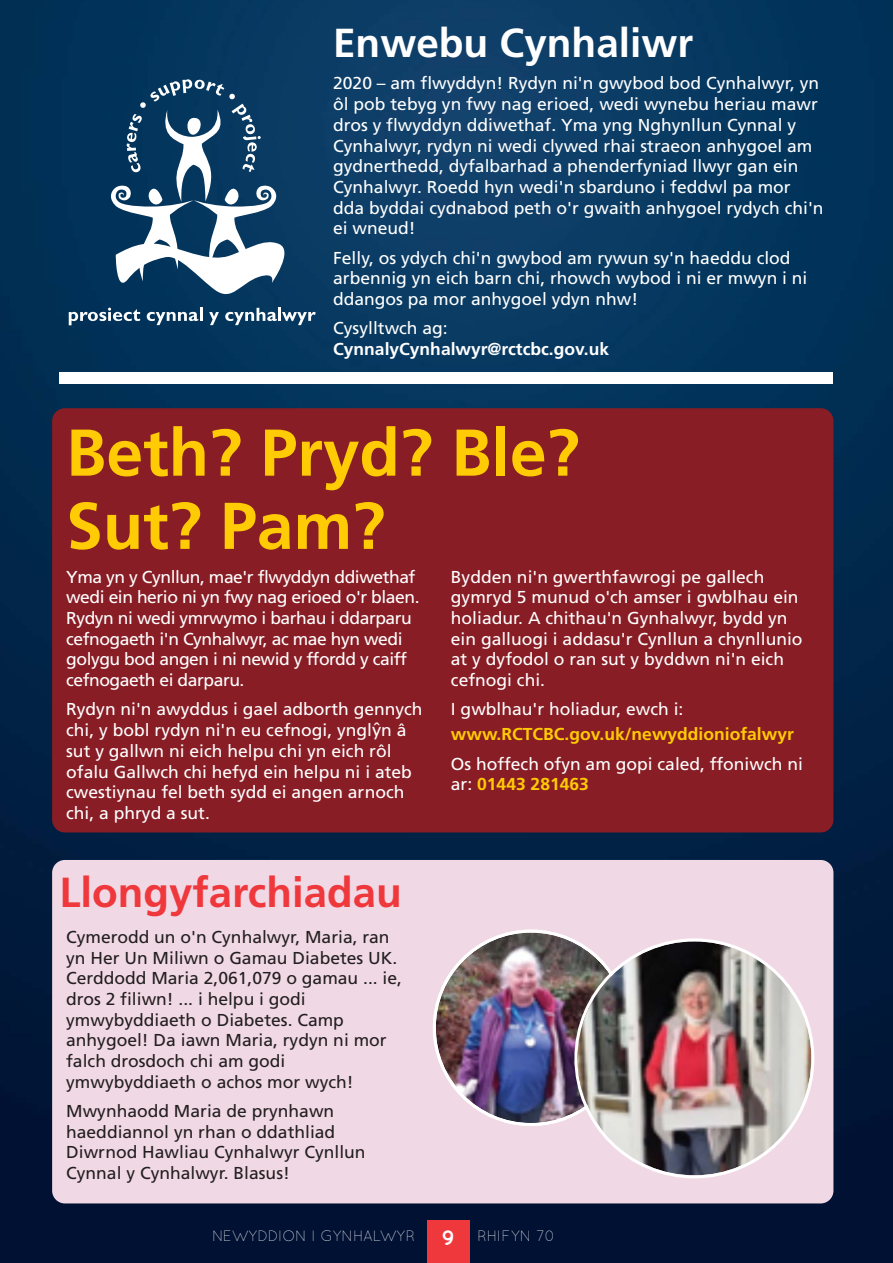
<style>
.page{position:relative;width:893px;height:1263px;background:#fff}
.page>*{position:absolute;margin:0;border:0;box-sizing:border-box;transform-origin:0 0}
.t1{font:700 66px/73.2px "Frutiger";color:#ffcb04}
.t2{font:700 42px "Frutiger";color:#ef383b}
.t3{font:700 40.5px "Frutiger";color:#fff}
.t4{font:17.25px/20.7px "Frutiger";color:#fff}
.t5{font:17.25px/20.7px "Frutiger";color:#231f20}
.t6{font:17.25px/20.7px "Frutiger";letter-spacing:-.025em;color:#fff}
.t7{font:700 17.25px "Frutiger";color:#ffcb04}
.t8{font:700 17.25px "Frutiger";color:#fff}
.t9{font:300 15px "Quicksand";letter-spacing:-.01em;color:#fff}
.s1{font-family:"Lucida Grande"}
.s2{font-weight:700;color:#ffcb04}
.s3{font-weight:700;font-size:21px}
</style>
<div class="page">
<img style="left:0;top:0;width:893px;height:1263px">
<div style="left:427px;top:1221px;width:42px;height:42px;background:#ef383b"></div>
<div style="left:52px;top:408px;width:781px;height:424px;background:#891d25;border-radius:13px"></div>
<div style="left:52px;top:860px;width:781px;height:343px;background:#f1d8e5;border-radius:13px"></div>
<img style="left:433px;top:929px;width:141px;height:197px">
<img style="left:574px;top:938px;width:240px;height:240px">
<svg style="left:108px;top:79px;width:187px;height:223px"></svg>
<svg style="left:69px;top:308px;width:71px;height:17px"></svg>
<svg style="left:147px;top:308px;width:55px;height:17px"></svg>
<svg style="left:209px;top:312px;width:10px;height:13px"></svg>
<svg style="left:225px;top:308px;width:91px;height:17px"></svg>
<div style="left:60px;top:373px;width:773px;height:11px;background:#fff"></div>
<h3 class="t3" style="left:333px;top:27px;width:362px">Enwebu Cynhaliwr</h3>
<p class="t4" style="left:333px;top:74px;width:492px">2020 – am flwyddyn! Rydyn ni'n gwybod bod Cynhalwyr, yn ôl pob tebyg yn fwy nag erioed, wedi wynebu heriau mawr dros y flwyddyn ddiwethaf. Yma yng Nghynllun Cynnal y Cynhalwyr, rydyn ni wedi clywed rhai straeon anhygoel am gydnerthedd, dyfalbarhad a phenderfyniad llwyr gan ein Cynhalwyr. Roedd hyn wedi'n sbarduno i feddwl pa mor dda byddai cydnabod peth o'r gwaith anhygoel rydych chi'n ei wneud!</p>
<p class="t4" style="left:333px;top:249px;width:476px">Felly, os ydych chi'n gwybod am rywun sy'n haeddu clod arbennig yn eich barn chi, rhowch wybod i ni er mwyn i ni ddangos pa mor anhygoel ydyn nhw!</p>
<p class="t4" style="left:333px;top:319px;width:116px">Cysylltwch ag:</p>
<p class="t8" style="left:333px;top:342px;width:277px">CynnalyCynhalwyr@rctcbc.gov.uk</p>
<h1 class="t1" style="left:66px;top:421px;width:515px">Beth? Pryd? Ble?<br>Sut? Pam?</h1>
<p class="t6" style="left:66px;top:568px;width:355px">Yma yn y Cynllun, mae'r flwyddyn ddiwethaf wedi ein herio ni yn fwy nag erioed o'r blaen.<br>Rydyn ni wedi ymrwymo i barhau i ddarparu cefnogaeth i'n Cynhalwyr, ac mae hyn wedi golygu bod angen i ni newid y ffordd y caiff cefnogaeth ei darparu.</p>
<p class="t4" style="left:66px;top:700px;width:358px">Rydyn ni'n awyddus i gael adborth gennych chi, y bobl rydyn ni'n eu cefnogi, yngl<span class="s1">ŷ</span>n â sut y gallwn ni eich helpu chi yn eich rôl ofalu Gallwch chi hefyd ein helpu ni i ateb cwestiynau fel beth sydd ei angen arnoch chi, a phryd a sut.</p>
<p class="t4" style="left:451px;top:568px;width:353px">Bydden ni'n gwerthfawrogi pe gallech gymryd 5 munud o'ch amser i gwblhau ein holiadur. A chithau'n Gynhalwyr, bydd yn ein galluogi i addasu'r Cynllun a chynllunio at y dyfodol o ran sut y byddwn ni'n eich cefnogi chi.</p>
<p class="t4" style="left:451px;top:700px;width:234px">I gwblhau'r holiadur, ewch i:</p>
<p class="t7" style="left:451px;top:727px;width:344px">www.RCTCBC.gov.uk/newyddioniofalwyr</p>
<p class="t4" style="left:451px;top:754px;width:353px">Os hoffech ofyn am gopi caled, ffoniwch ni ar: <span class="s2">01443 281463</span></p>
<h2 class="t2" style="left:59px;top:875px;width:344px">Llongyfarchiadau</h2>
<p class="t5" style="left:66px;top:928px;width:337px">Cymerodd un o'n Cynhalwyr, Maria, ran yn Her Un Miliwn o Gamau Diabetes UK.<br>Cerddodd Maria 2,061,079 o gamau ... ie, dros 2 filiwn! ... i helpu i godi ymwybyddiaeth o Diabetes. Camp anhygoel! Da iawn Maria, rydyn ni mor falch drosdoch chi am godi ymwybyddiaeth o achos mor wych!</p>
<p class="t5" style="left:66px;top:1102px;width:301px">Mwynhaodd Maria de prynhawn haeddiannol yn rhan o ddathliad<br>Diwrnod Hawliau Cynhalwyr Cynllun<br>Cynnal y Cynhalwyr. Blasus!</p>
<p class="t9" style="left:212px;top:1231px;width:345px">NEWYDDION I GYNHALWYR <span class="s3">9</span> RHIFYN 70</p>
</div>
